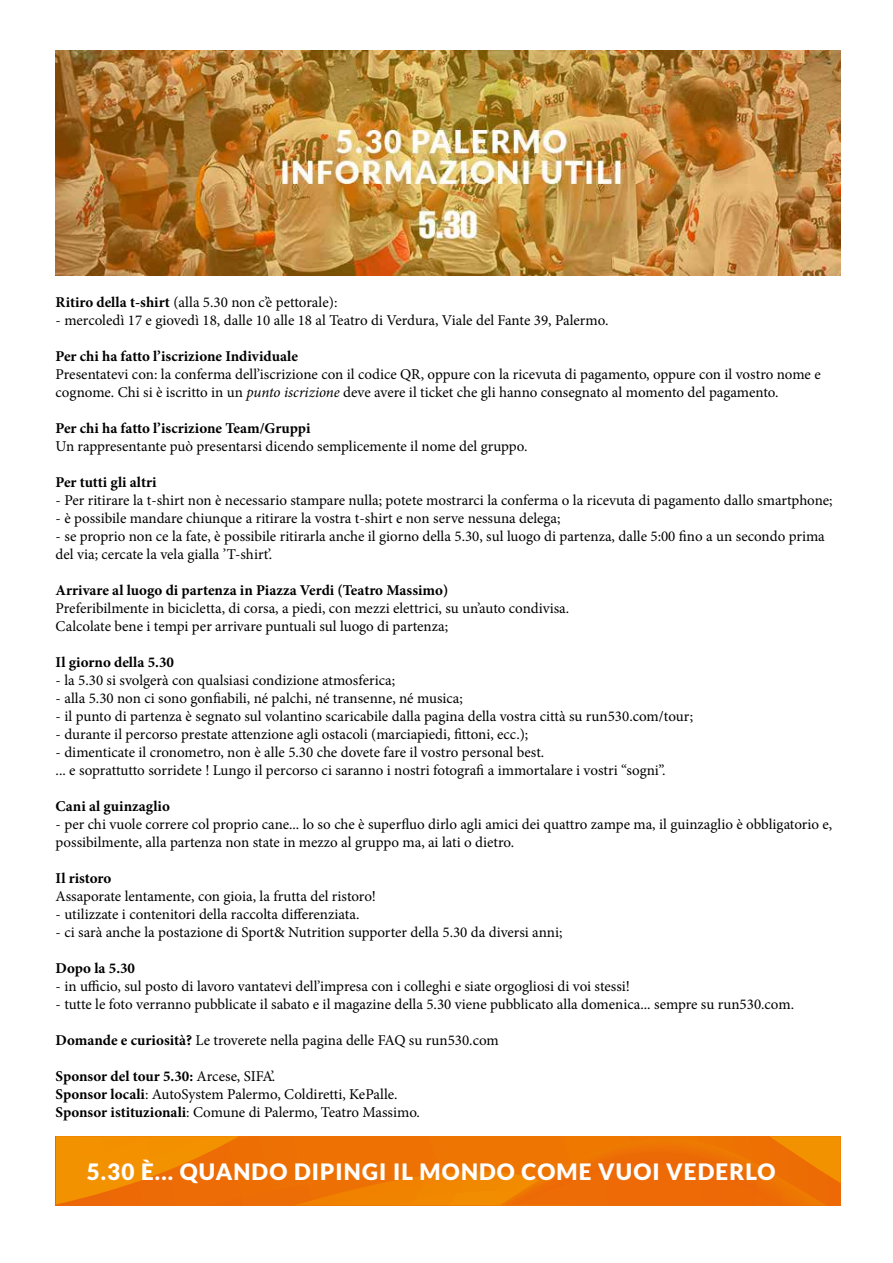
<style>
.page{position:relative;width:893px;height:1263px;background:#fff}
.page>*{position:absolute;margin:0;border:0;box-sizing:border-box;transform-origin:0 0}
.t1{font:900 22.5px "Lato";letter-spacing:.05em;color:#fff}
.t2{font:15px/18px "Minion Pro";color:#000}
.t3{font:700 15px "Minion Pro";color:#000}
.s1{font-weight:700}
.s2{font-style:italic}
</style>
<div class="page">
<img style="left:56px;top:51px;width:785px;height:225px">
<svg style="left:56px;top:1136px;width:785px;height:68px;background:#ef7c02"></svg>
<svg style="left:293px;top:1138px;width:534px;height:67px;background:#ee7403"></svg>
<p class="t2" style="left:56px;top:294px;width:283px"><span class="s1">Ritiro della t-shirt</span> (alla 5.30 non c’è pettorale):</p>
<p class="t2" style="left:56px;top:312px;width:554px">- mercoledì 17 e giovedì 18, dalle 10 alle 18 al Teatro di Verdura, Viale del Fante 39, Palermo.</p>
<p class="t3" style="left:56px;top:346px;width:244px">Per chi ha fatto l’iscrizione Individuale</p>
<p class="t2" style="left:56px;top:366px;width:767px">Presentatevi con: la conferma dell’iscrizione con il codice QR, oppure con la ricevuta di pagamento, oppure con il vostro nome e cognome. Chi si è iscritto in un <span class="s2">punto iscrizione</span> deve avere il ticket che gli hanno consegnato al momento del pagamento.</p>
<p class="t3" style="left:56px;top:418px;width:256px">Per chi ha fatto l’iscrizione Team/Gruppi</p>
<p class="t2" style="left:56px;top:438px;width:473px">Un rappresentante può presentarsi dicendo semplicemente il nome del gruppo.</p>
<p class="t3" style="left:56px;top:472px;width:102px">Per tutti gli altri</p>
<p class="t2" style="left:56px;top:492px;width:778px">- Per ritirare la t-shirt non è necessario stampare nulla; potete mostrarci la conferma o la ricevuta di pagamento dallo smartphone;</p>
<p class="t2" style="left:56px;top:510px;width:506px">- è possibile mandare chiunque a ritirare la vostra t-shirt e non serve nessuna delega;</p>
<p class="t2" style="left:56px;top:528px;width:771px">- se proprio non ce la fate, è possibile ritirarla anche il giorno della 5.30, sul luogo di partenza, dalle 5:00 fino a un secondo prima del via; cercate la vela gialla ’T-shirt’.</p>
<p class="t3" style="left:56px;top:580px;width:394px">Arrivare al luogo di partenza in Piazza Verdi (Teatro Massimo)</p>
<p class="t2" style="left:56px;top:600px;width:515px">Preferibilmente in bicicletta, di corsa, a piedi, con mezzi elettrici, su un’auto condivisa.<br>Calcolate bene i tempi per arrivare puntuali sul luogo di partenza;</p>
<p class="t3" style="left:56px;top:652px;width:120px">Il giorno della 5.30</p>
<p class="t2" style="left:56px;top:672px;width:341px">- la 5.30 si svolgerà con qualsiasi condizione atmosferica;</p>
<p class="t2" style="left:56px;top:690px;width:409px">- alla 5.30 non ci sono gonfiabili, né palchi, né transenne, né musica;</p>
<p class="t2" style="left:56px;top:708px;width:639px">- il punto di partenza è segnato sul volantino scaricabile dalla pagina della vostra città su run530.com/tour;</p>
<p class="t2" style="left:56px;top:726px;width:474px">- durante il percorso prestate attenzione agli ostacoli (marciapiedi, fittoni, ecc.);</p>
<p class="t2" style="left:56px;top:744px;width:611px">- dimenticate il cronometro, non è alle 5.30 che dovete fare il vostro personal best.<br>... e soprattutto sorridete ! Lungo il percorso ci saranno i nostri fotografi a immortalare i vostri “sogni”.</p>
<p class="t3" style="left:56px;top:796px;width:116px">Cani al guinzaglio</p>
<p class="t2" style="left:56px;top:816px;width:778px">- per chi vuole correre col proprio cane... lo so che è superfluo dirlo agli amici dei quattro zampe ma, il guinzaglio è obbligatorio e, possibilmente, alla partenza non state in mezzo al gruppo ma, ai lati o dietro.</p>
<p class="t3" style="left:56px;top:868px;width:57px">Il ristoro</p>
<p class="t2" style="left:56px;top:888px;width:322px">Assaporate lentamente, con gioia, la frutta del ristoro!</p>
<p class="t2" style="left:56px;top:906px;width:305px">- utilizzate i contenitori della raccolta differenziata.</p>
<p class="t2" style="left:56px;top:924px;width:508px">- ci sarà anche la postazione di Sport&amp; Nutrition supporter della 5.30 da diversi anni;</p>
<p class="t3" style="left:56px;top:958px;width:81px">Dopo la 5.30</p>
<p class="t2" style="left:56px;top:978px;width:576px">- in ufficio, sul posto di lavoro vantatevi dell’impresa con i colleghi e siate orgogliosi di voi stessi!</p>
<p class="t2" style="left:56px;top:996px;width:740px">- tutte le foto verranno pubblicate il sabato e il magazine della 5.30 viene pubblicato alla domenica... sempre su run530.com.</p>
<p class="t2" style="left:56px;top:1032px;width:445px"><span class="s1">Domande e curiosità?</span> Le troverete nella pagina delle FAQ su run530.com</p>
<p class="t2" style="left:56px;top:1068px;width:366px"><span class="s1">Sponsor del tour 5.30:</span> Arcese, SIFA’.<br><span class="s1">Sponsor locali</span>: AutoSystem Palermo, Coldiretti, KePalle.<br><span class="s1">Sponsor istituzionali</span>: Comune di Palermo, Teatro Massimo.</p>
<h1 class="t1" style="left:87px;top:1158px;width:690px">5.30 È... QUANDO DIPINGI IL MONDO COME VUOI VEDERLO</h1>
</div>
